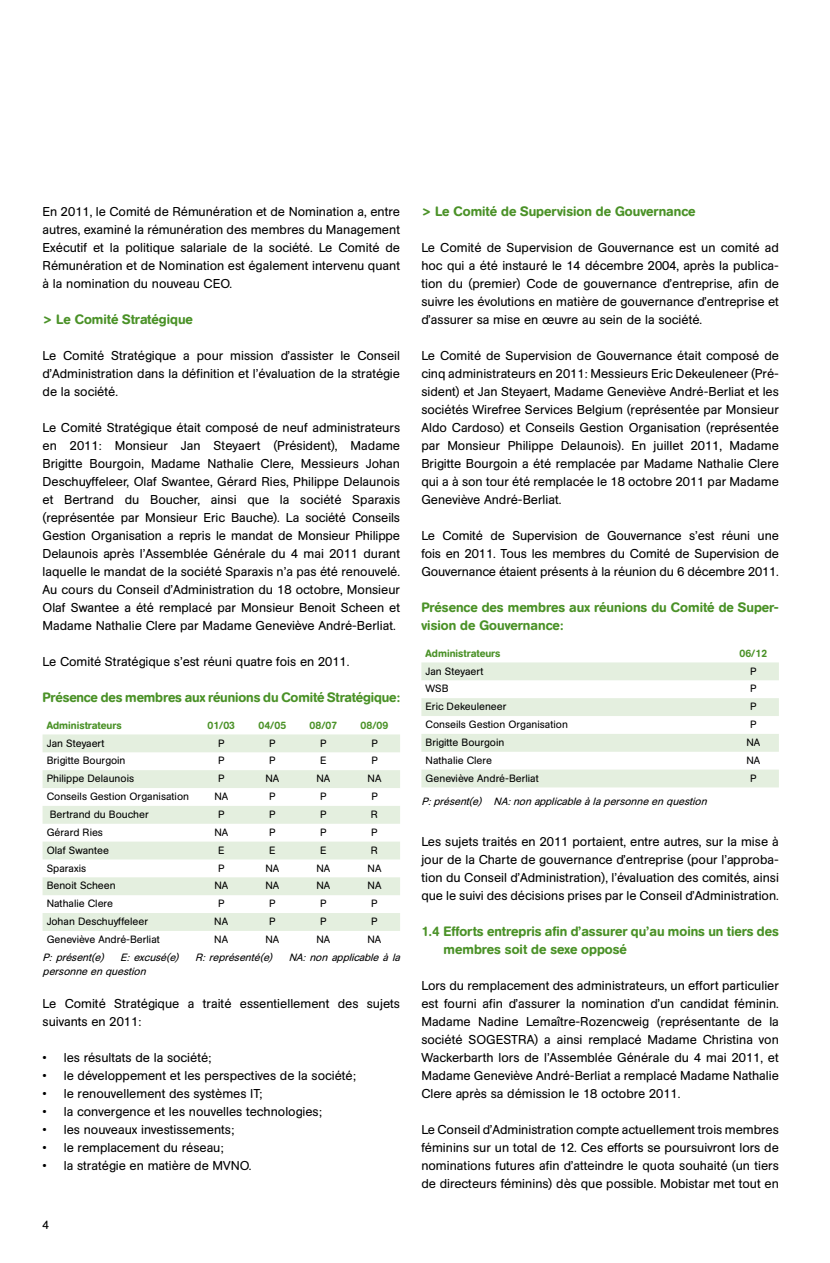
<style>
.page{position:relative;width:830px;height:1263px;background:#fff}
.page>*{position:absolute;margin:0;border:0;box-sizing:border-box;transform-origin:0 0}
.t1{font:500 13.5px/18px "Mobistar";color:#4b9228}
.t2{font:12.75px/18px "Mobistar";color:#000;text-align:justify}
.t3{font:12px "Mobistar";color:#000}
.t4{font:10.5px "Mobistar";color:#000}
.t5{font:italic 10.5px "Mobistar";color:#000}
.t6{font:500 10.5px "Mobistar";color:#4b9228}
</style>
<div class="page">
<svg style="left:43px;top:734px;width:357px;height:197px;fill:#e4efdf"></svg>
<svg style="left:421px;top:662px;width:357px;height:125px;fill:#e4efdf"></svg>
<p class="t2" style="left:43px;top:203px;width:359px">En 2011, le Comité de Rémunération et de Nomination a, entre autres, examiné la rémunération des membres du Management Exécutif et la politique salariale de la société. Le Comité de Rémunération et de Nomination est également intervenu quant à la nomination du nouveau CEO.</p>
<p class="t1" style="left:43px;top:310px;width:152px">&gt; Le Comité Stratégique</p>
<p class="t2" style="left:43px;top:347px;width:359px">Le Comité Stratégique a pour mission d’assister le Conseil d’Administration dans la définition et l’évaluation de la stratégie de la société.</p>
<p class="t2" style="left:43px;top:419px;width:359px">Le Comité Stratégique était composé de neuf administrateurs en 2011: Monsieur Jan Steyaert (Président), Madame Brigitte Bourgoin, Madame Nathalie Clere, Messieurs Johan Deschuyffeleer, Olaf Swantee, Gérard Ries, Philippe Delaunois et Bertrand du Boucher, ainsi que la société Sparaxis (représentée par Monsieur Eric Bauche). La société Conseils Gestion Organisation a repris le mandat de Monsieur Philippe Delaunois après l’Assemblée Générale du 4 mai 2011 durant laquelle le mandat de la société Sparaxis n’a pas été renouvelé.<br>Au cours du Conseil d’Administration du 18 octobre, Monsieur Olaf Swantee a été remplacé par Monsieur Benoit Scheen et Madame Nathalie Clere par Madame Geneviève André-Berliat.</p>
<p class="t2" style="left:43px;top:653px;width:308px">Le Comité Stratégique s’est réuni quatre fois en 2011.</p>
<p class="t1" style="left:43px;top:688px;width:359px">Présence des membres aux réunions du Comité Stratégique:</p>
<p class="t6" style="left:47px;top:719px;width:76px">Administrateurs</p>
<p class="t6" style="left:207px;top:719px;width:29px">01/03</p>
<p class="t6" style="left:258px;top:719px;width:29px">04/05</p>
<p class="t6" style="left:309px;top:719px;width:29px">08/07</p>
<p class="t6" style="left:360px;top:719px;width:29px">08/09</p>
<p class="t4" style="left:47px;top:737px;width:59px">Jan Steyaert</p>
<p class="t4" style="left:218px;top:737px;width:8px">P</p>
<p class="t4" style="left:269px;top:737px;width:8px">P</p>
<p class="t4" style="left:320px;top:737px;width:8px">P</p>
<p class="t4" style="left:371px;top:737px;width:8px">P</p>
<p class="t4" style="left:47px;top:755px;width:80px">Brigitte Bourgoin</p>
<p class="t4" style="left:218px;top:755px;width:8px">P</p>
<p class="t4" style="left:269px;top:755px;width:8px">P</p>
<p class="t4" style="left:320px;top:755px;width:8px">E</p>
<p class="t4" style="left:371px;top:755px;width:8px">P</p>
<p class="t4" style="left:47px;top:773px;width:89px">Philippe Delaunois</p>
<p class="t4" style="left:218px;top:773px;width:8px">P</p>
<p class="t4" style="left:265px;top:773px;width:15px">NA</p>
<p class="t4" style="left:316px;top:773px;width:15px">NA</p>
<p class="t4" style="left:367px;top:773px;width:15px">NA</p>
<p class="t4" style="left:47px;top:790px;width:144px">Conseils Gestion Organisation</p>
<p class="t4" style="left:214px;top:790px;width:15px">NA</p>
<p class="t4" style="left:269px;top:790px;width:8px">P</p>
<p class="t4" style="left:320px;top:790px;width:8px">P</p>
<p class="t4" style="left:371px;top:790px;width:8px">P</p>
<p class="t4" style="left:50px;top:808px;width:100px">Bertrand du Boucher</p>
<p class="t4" style="left:218px;top:808px;width:8px">P</p>
<p class="t4" style="left:269px;top:808px;width:8px">P</p>
<p class="t4" style="left:320px;top:808px;width:8px">P</p>
<p class="t4" style="left:371px;top:808px;width:9px">R</p>
<p class="t4" style="left:47px;top:826px;width:58px">Gérard Ries</p>
<p class="t4" style="left:214px;top:826px;width:15px">NA</p>
<p class="t4" style="left:269px;top:826px;width:8px">P</p>
<p class="t4" style="left:320px;top:826px;width:8px">P</p>
<p class="t4" style="left:371px;top:826px;width:8px">P</p>
<p class="t4" style="left:47px;top:844px;width:64px">Olaf Swantee</p>
<p class="t4" style="left:218px;top:844px;width:8px">E</p>
<p class="t4" style="left:269px;top:844px;width:8px">E</p>
<p class="t4" style="left:320px;top:844px;width:8px">E</p>
<p class="t4" style="left:371px;top:844px;width:9px">R</p>
<p class="t4" style="left:47px;top:862px;width:41px">Sparaxis</p>
<p class="t4" style="left:218px;top:862px;width:8px">P</p>
<p class="t4" style="left:265px;top:862px;width:15px">NA</p>
<p class="t4" style="left:316px;top:862px;width:15px">NA</p>
<p class="t4" style="left:367px;top:862px;width:15px">NA</p>
<p class="t4" style="left:47px;top:880px;width:70px">Benoit Scheen</p>
<p class="t4" style="left:214px;top:880px;width:15px">NA</p>
<p class="t4" style="left:265px;top:880px;width:15px">NA</p>
<p class="t4" style="left:316px;top:880px;width:15px">NA</p>
<p class="t4" style="left:367px;top:880px;width:15px">NA</p>
<p class="t4" style="left:47px;top:898px;width:68px">Nathalie Clere</p>
<p class="t4" style="left:218px;top:898px;width:8px">P</p>
<p class="t4" style="left:269px;top:898px;width:8px">P</p>
<p class="t4" style="left:320px;top:898px;width:8px">P</p>
<p class="t4" style="left:371px;top:898px;width:8px">P</p>
<p class="t4" style="left:47px;top:915px;width:103px">Johan Deschuyffeleer</p>
<p class="t4" style="left:214px;top:915px;width:15px">NA</p>
<p class="t4" style="left:269px;top:915px;width:8px">P</p>
<p class="t4" style="left:320px;top:915px;width:8px">P</p>
<p class="t4" style="left:371px;top:915px;width:8px">P</p>
<p class="t4" style="left:47px;top:933px;width:115px">Geneviève André-Berliat</p>
<p class="t4" style="left:214px;top:933px;width:15px">NA</p>
<p class="t4" style="left:265px;top:933px;width:15px">NA</p>
<p class="t4" style="left:316px;top:933px;width:15px">NA</p>
<p class="t4" style="left:367px;top:933px;width:15px">NA</p>
<p class="t5" style="left:43px;top:952px;width:66px">P: présent(e)</p>
<p class="t5" style="left:120px;top:952px;width:63px">E: excusé(e)</p>
<p class="t5" style="left:195px;top:952px;width:82px">R: représenté(e)</p>
<p class="t5" style="left:288px;top:952px;width:116px">NA: non applicable à la</p>
<p class="t5" style="left:43px;top:965px;width:108px">personneenquestion</p>
<p class="t2" style="left:43px;top:995px;width:359px">Le Comité Stratégique a traité essentiellement des sujets suivants en 2011:</p>
<p class="t2" style="left:43px;top:1049px;width:170px">• les résultats de la société;</p>
<p class="t2" style="left:43px;top:1067px;width:315px">• le développement et les perspectives de la société;</p>
<p class="t2" style="left:43px;top:1085px;width:221px">• le renouvellement des systèmes IT;</p>
<p class="t2" style="left:43px;top:1103px;width:281px">• la convergence et les nouvelles technologies;</p>
<p class="t2" style="left:43px;top:1121px;width:193px">• les nouveaux investissements;</p>
<p class="t2" style="left:43px;top:1139px;width:182px">• le remplacement du réseau;</p>
<p class="t2" style="left:43px;top:1157px;width:210px">• la stratégie en matière de MVNO.</p>
<p class="t3" style="left:43px;top:1218px;width:8px">4</p>
<p class="t1" style="left:421px;top:202px;width:275px">&gt; Le Comité de Supervision de Gouvernance</p>
<p class="t2" style="left:421px;top:239px;width:359px">Le Comité de Supervision de Gouvernance est un comité ad hoc qui a été instauré le 14 décembre 2004, après la publica&shy;tion du (premier) Code de gouvernance d’entreprise, afin de suivre les évolutions en matière de gouvernance d’entreprise et d’assurer sa mise en œuvre au sein de la société.</p>
<p class="t2" style="left:421px;top:347px;width:359px">Le Comité de Supervision de Gouvernance était composé de cinq administrateurs en 2011: Messieurs Eric Dekeuleneer (Pré&shy;sident) et Jan Steyaert, Madame Geneviève André-Berliat et les sociétés Wirefree Services Belgium (représentée par Monsieur Aldo Cardoso) et Conseils Gestion Organisation (représentée par Monsieur Philippe Delaunois). En juillet 2011, Madame Brigitte Bourgoin a été remplacée par Madame Nathalie Clere qui a à son tour été remplacée le 18 octobre 2011 par Madame Geneviève André-Berliat.</p>
<p class="t2" style="left:421px;top:527px;width:359px">Le Comité de Supervision de Gouvernance s’est réuni une fois en 2011. Tous les membres du Comité de Supervision de Gouvernance étaient présents à la réunion du 6 décembre 2011.</p>
<p class="t1" style="left:421px;top:598px;width:359px">Présence des membres aux réunions du Comité de Super&shy;vision de Gouvernance:</p>
<p class="t6" style="left:425px;top:647px;width:76px">Administrateurs</p>
<p class="t6" style="left:739px;top:647px;width:29px">06/12</p>
<p class="t4" style="left:425px;top:665px;width:59px">Jan Steyaert</p>
<p class="t4" style="left:749px;top:665px;width:8px">P</p>
<p class="t4" style="left:425px;top:683px;width:24px">WSB</p>
<p class="t4" style="left:749px;top:683px;width:8px">P</p>
<p class="t4" style="left:425px;top:701px;width:82px">Eric Dekeuleneer</p>
<p class="t4" style="left:749px;top:701px;width:8px">P</p>
<p class="t4" style="left:425px;top:718px;width:144px">Conseils Gestion Organisation</p>
<p class="t4" style="left:749px;top:718px;width:8px">P</p>
<p class="t4" style="left:425px;top:736px;width:80px">Brigitte Bourgoin</p>
<p class="t4" style="left:746px;top:736px;width:15px">NA</p>
<p class="t4" style="left:425px;top:754px;width:68px">Nathalie Clere</p>
<p class="t4" style="left:746px;top:754px;width:15px">NA</p>
<p class="t4" style="left:425px;top:772px;width:115px">Geneviève André-Berliat</p>
<p class="t4" style="left:749px;top:772px;width:8px">P</p>
<p class="t5" style="left:421px;top:796px;width:290px">P:présent(e) NA:nonapplicableàlapersonneenquestion</p>
<p class="t2" style="left:421px;top:833px;width:359px">Les sujets traités en 2011 portaient, entre autres, sur la mise à jour de la Charte de gouvernance d’entreprise (pour l’approba&shy;tion du Conseil d’Administration), l’évaluation des comités, ainsi que le suivi des décisions prises par le Conseil d’Administration.</p>
<p class="t1" style="left:443px;top:922px;width:336px;text-indent:-22px">1.4 Efforts entrepris afin d’assurer qu’au moins un tiers des membres soit de sexe opposé</p>
<p class="t2" style="left:421px;top:977px;width:359px">Lors du remplacement des administrateurs, un effort particulier est fourni afin d’assurer la nomination d’un candidat féminin.<br>Madame Nadine Lemaître-Rozencweig (représentante de la société SOGESTRA) a ainsi remplacé Madame Christina von Wackerbarth lors de l’Assemblée Générale du 4 mai 2011, et Madame Geneviève André-Berliat a remplacé Madame Nathalie Clere après sa démission le 18 octobre 2011.</p>
<p class="t2" style="left:421px;top:1121px;width:359px">Le Conseil d’Administration compte actuellement trois membres féminins sur un total de 12. Ces efforts se poursuivront lors de nominations futures afin d’atteindre le quota souhaité (un tiers de directeurs féminins) dès que possible. Mobistar met tout en</p>
</div>
